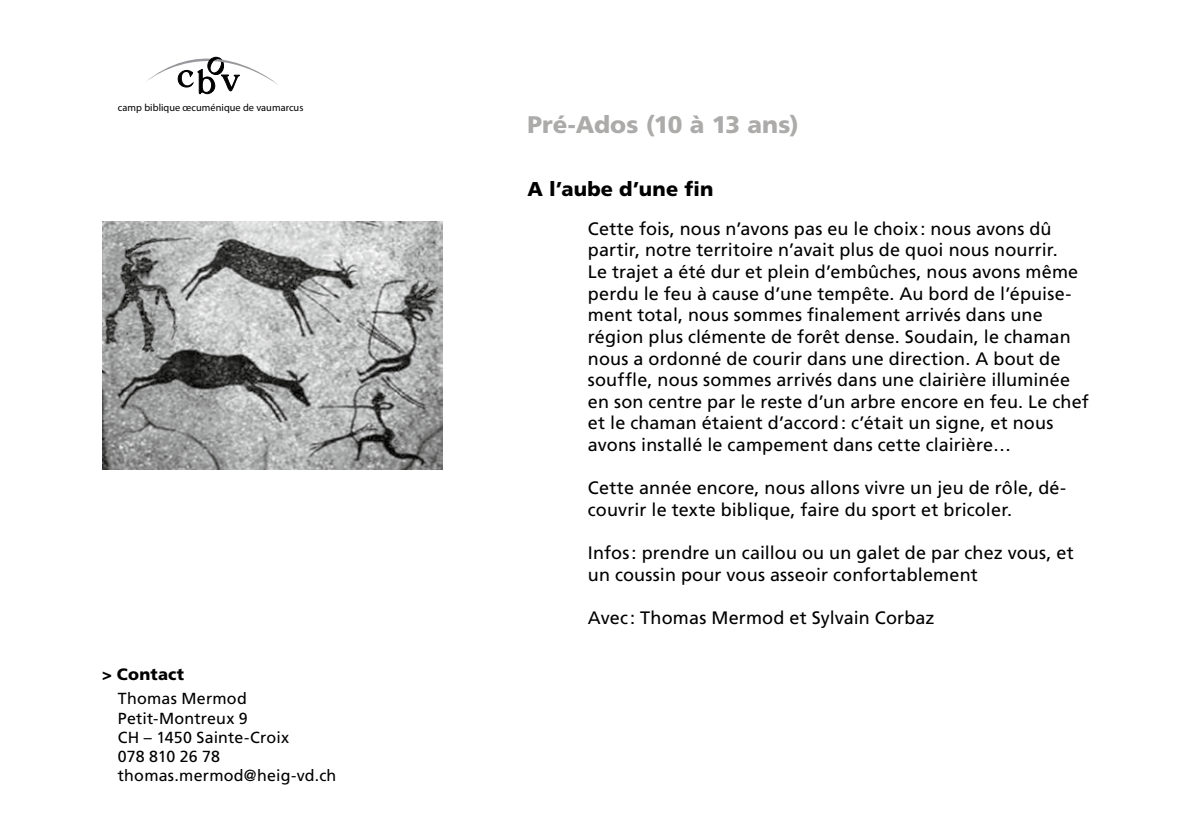
<style>
.page{position:relative;width:1191px;height:840px;background:#fff}
.page>*{position:absolute;margin:0;border:0;box-sizing:border-box;transform-origin:0 0}
.t1{font:900 24px "Frutiger LT";color:#acabaa}
.t2{font:900 20px "Frutiger LT";letter-spacing:.01em;color:#000}
.t3{font:18px/21.6px "Frutiger LT";letter-spacing:.005em;color:#000}
.t4{font:900 16.4px "Frutiger LT";letter-spacing:.015em;color:#000}
.t5{font:16px/19.2px "Frutiger LT";letter-spacing:.01em;color:#000}
.t6{font:10.4px "Myriad Pro";letter-spacing:.005em;color:#000}
</style>
<div class="page">
<svg style="left:147px;top:57px;width:131px;height:38px"></svg>
<img style="left:102px;top:221px;width:340px;height:248px">
<p class="t6" style="left:118px;top:101px;width:187px">camp biblique œcuménique de vaumarcus</p>
<p class="t4" style="left:102px;top:663px;width:84px">&gt; Contact</p>
<p class="t5" style="left:118px;top:689px;width:220px">Thomas Mermod<br>Petit-Montreux 9<br>CH – 1450 Sainte-Croix<br>078 810 26 78 thomas.mermod@heig-vd.ch</p>
<h1 class="t1" style="left:527px;top:110px;width:273px">Pré-Ados (10 à 13 ans)</h1>
<p class="t2" style="left:527px;top:177px;width:187px">A l’aube d’une fin</p>
<p class="t3" style="left:588px;top:218px;width:502px">Cette fois, nous n’avons pas eu le choix : nous avons dû partir, notre territoire n’avait plus de quoi nous nourrir.<br>Le trajet a été dur et plein d’embûches, nous avons même perdu le feu à cause d’une tempête. Au bord de l’épuise&shy;ment total, nous sommes finalement arrivés dans une région plus clémente de forêt dense. Soudain, le chaman nous a ordonné de courir dans une direction. A bout de souffle, nous sommes arrivés dans une clairière illuminée en son centre par le reste d’un arbre encore en feu. Le chef et le chaman étaient d’accord: c’était un signe, et nous avons installé le campement dans cette clairière…</p>
<p class="t3" style="left:588px;top:477px;width:480px">Cette année encore, nous allons vivre un jeu de rôle, dé&shy;couvrir le texte biblique, faire du sport et bricoler.</p>
<p class="t3" style="left:588px;top:542px;width:487px">Infos: prendre un caillou ou un galet de par chez vous, et un coussin pour vous asseoir confortablement</p>
<p class="t3" style="left:588px;top:606px;width:348px">Avec : Thomas Mermod et Sylvain Corbaz</p>
</div>
